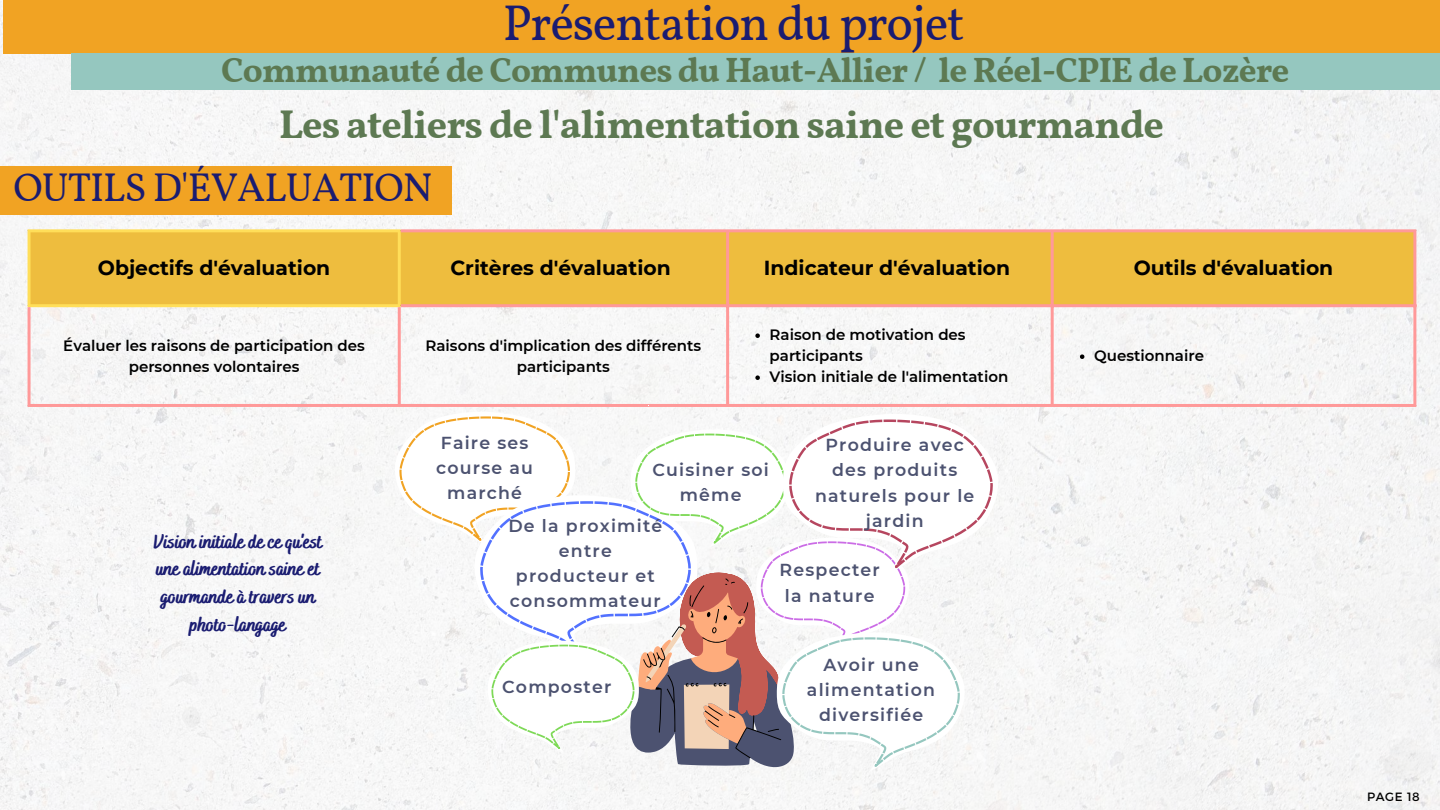
<style>
.page{position:relative;width:1440px;height:810px;background:#fff}
.page>*{position:absolute;margin:0;border:0;box-sizing:border-box;transform-origin:0 0}
.t1{font:50px "Vollkorn";letter-spacing:-.025em;color:#1a1c71}
.t2{font:700 40px "Vollkorn";letter-spacing:-.025em;color:#5d7952}
.t3{font:40px "Vollkorn";letter-spacing:-.025em;color:#1a1c71}
.t4{font:700 35px "Vollkorn";letter-spacing:-.025em;color:#5d7952}
.t5{font:700 20.3px "Montserrat";color:#000}
.t6{font:800 20px/27.8px "Bakerie Smooth";color:#1a1c71;text-align:center}
.t7{font:600 17.3px/25.1px "Montserrat";letter-spacing:.07em;color:#4c5270;text-align:center}
.t8{font:600 15px/21px "Montserrat";color:#000;text-align:center}
.t9{font:12px "Montserrat";letter-spacing:.05em;color:#000}
</style>
<div class="page">
<div style="left:0;top:1px;width:1440px;height:809px;background:#f6f6f6"></div>
<div style="left:3px;top:0;width:1437px;height:53px;background:#f1a323"></div>
<div style="left:71px;top:53px;width:1369px;height:37px;background:#95c7bf"></div>
<div style="left:0;top:166px;width:451px;height:49px;background:#f1a323"></div>
<div style="left:31px;top:232px;width:1382px;height:72px;background:#eebd3e"></div>
<svg style="left:755px;top:333px;width:5px;height:5px"></svg>
<svg style="left:755px;top:375px;width:5px;height:5px"></svg>
<svg style="left:1080px;top:354px;width:4px;height:5px"></svg>
<hr style="left:28px;top:232px;width:3px;height:72px;background:#ffde59">
<hr style="left:398px;top:232px;width:3px;height:72px;background:#ffde59">
<hr style="left:28px;top:229px;width:373px;height:3px;background:#ffde59">
<hr style="left:28px;top:304px;width:373px;height:3px;background:#ffde59">
<hr style="left:28px;top:307px;width:3px;height:97px;background:#f99">
<hr style="left:398px;top:307px;width:3px;height:97px;background:#f99">
<hr style="left:726px;top:232px;width:3px;height:172px;background:#f99">
<hr style="left:1051px;top:232px;width:3px;height:172px;background:#f99">
<hr style="left:1413px;top:232px;width:3px;height:172px;background:#f99">
<hr style="left:401px;top:229px;width:1015px;height:3px;background:#f99">
<hr style="left:401px;top:304px;width:1015px;height:3px;background:#f99">
<hr style="left:28px;top:404px;width:1388px;height:3px;background:#f99">
<svg style="left:394px;top:412px;width:606px;height:359px"></svg>
<h1 class="t1" style="left:503px;top:-8px;width:463px">Présentation du projet</h1>
<h3 class="t4" style="left:221px;top:48px;width:1070px">Communauté de Communes du Haut-Allier / le Réel-CPIE de Lozère</h3>
<h2 class="t2" style="left:279px;top:100px;width:887px">Les ateliers de l'alimentation saine et gourmande</h2>
<h2 class="t3" style="left:13px;top:163px;width:421px">OUTILS D'ÉVALUATION</h2>
<p class="t5" style="left:98px;top:255px;width:234px">Objectifs d'évaluation</p>
<p class="t5" style="left:450px;top:255px;width:222px">Critères d'évaluation</p>
<p class="t5" style="left:764px;top:255px;width:248px">Indicateur d'évaluation</p>
<p class="t5" style="left:1134px;top:255px;width:201px">Outils d'évaluation</p>
<p class="t8" style="left:63px;top:335px;width:303px">Évaluer les raisons de participation des personnes volontaires</p>
<p class="t8" style="left:426px;top:335px;width:277px">Raisons d'implication des différents participants</p>
<p class="t8" style="left:770px;top:324px;width:240px;text-align:left">Raison de motivation des participants<br>Vision initiale de l'alimentation</p>
<p class="t6" style="left:154px;top:529px;width:170px">Vision initiale de ce qu'est une alimentation saine et gourmande à travers un photo-langage</p>
<p class="t7" style="left:436px;top:430px;width:98px">Faire ses course au marché</p>
<p class="t7" style="left:652px;top:457px;width:118px">Cuisiner soi même</p>
<p class="t7" style="left:508px;top:513px;width:155px">De la proximité entre producteur et consommateur</p>
<p class="t7" style="left:815px;top:433px;width:161px">Produire avec des produits naturels pour le jardin</p>
<p class="t7" style="left:780px;top:558px;width:102px">Respecter la nature</p>
<p class="t7" style="left:502px;top:674px;width:111px">Composter</p>
<p class="t7" style="left:807px;top:652px;width:130px">Avoir une alimentation diversifiée</p>
<p class="t8" style="left:1094px;top:345px;width:111px">Questionnaire</p>
<p class="t9" style="left:1367px;top:789px;width:54px">PAGE 18</p>
</div>
